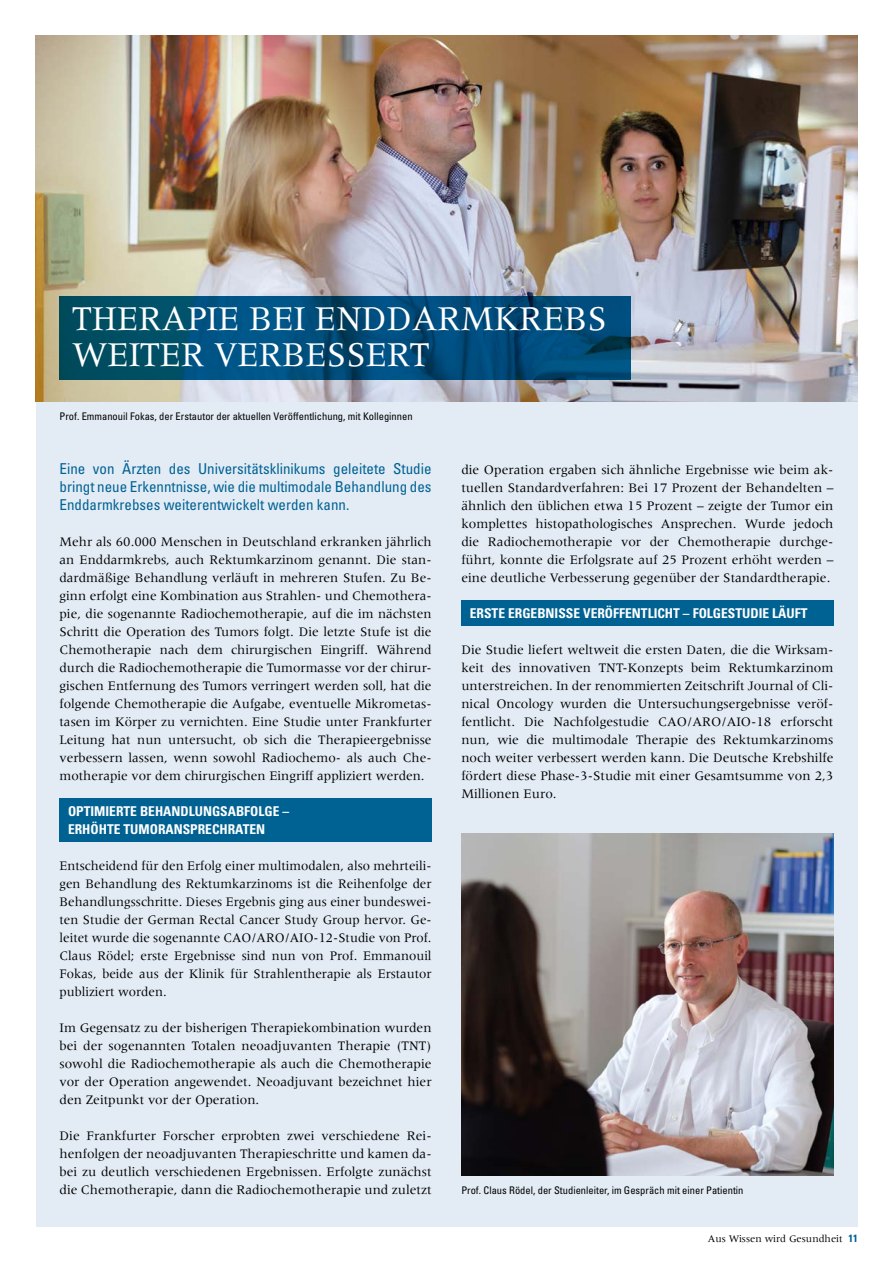
<style>
.page{position:relative;width:893px;height:1263px;background:#fff}
.page>*{position:absolute;margin:0;border:0;box-sizing:border-box;transform-origin:0 0}
.t1{font:36px/36px "Meridien LT Std";letter-spacing:-.005em;color:#fff}
.t2{font:condensed 15px/18px "Univers";color:#006293;text-align:justify}
.t3{font:13.5px/18px "Meridien LT Std";color:#000;text-align:justify}
.t4{font:700 condensed 13.5px/18px "Univers";color:#fff}
.t5{font:condensed 10.5px "Univers";color:#000}
.t6{font:10.5px "Meridien LT Std";color:#000}
.s1{font-family:"Univers";font-weight:700;font-stretch:condensed;color:#006293}
</style>
<div class="page">
<div style="left:36px;top:36px;width:821px;height:1191px;background:#e3ecf5"></div>
<div style="left:60px;top:798px;width:372px;height:25px;background:#006293"></div>
<div style="left:60px;top:816px;width:372px;height:25px;background:#006293"></div>
<div style="left:461px;top:600px;width:372px;height:25px;background:#006293"></div>
<img style="left:36px;top:36px;width:821px;height:366px">
<svg style="left:60px;top:296px;width:571px;height:84px;background:#004c75"></svg>
<img style="left:461px;top:834px;width:372px;height:342px">
<h1 class="t1" style="left:72px;top:300px;width:536px">THERAPIE BEI ENDDARMKREBS<br>WEITER VERBESSERT</h1>
<p class="t5" style="left:60px;top:409px;width:355px">Prof. Emmanouil Fokas, der Erstautor der aktuellen Veröffentlichung, mit Kolleginnen</p>
<p class="t2" style="left:60px;top:459px;width:374px">Eine von Ärzten des Universitätsklinikums geleitete Studie bringt neue Erkenntnisse, wie die multimodale Behandlung des Enddarmkrebses weiterentwickelt werden kann.</p>
<p class="t3" style="left:60px;top:532px;width:374px">Mehr als 60.000 Menschen in Deutschland erkranken jährlich an Enddarmkrebs, auch Rektumkarzinom genannt. Die stan&shy;dardmäßige Behandlung verläuft in mehreren Stufen. Zu Be&shy;ginn erfolgt eine Kombination aus Strahlen- und Chemothera&shy;pie, die sogenannte Radiochemotherapie, auf die im nächsten Schritt die Operation des Tumors folgt. Die letzte Stufe ist die Chemotherapie nach dem chirurgischen Eingriff. Während durch die Radiochemotherapie die Tumormasse vor der chirur&shy;gischen Entfernung des Tumors verringert werden soll, hat die folgende Chemotherapie die Aufgabe, eventuelle Mikrometas&shy;tasen im Körper zu vernichten. Eine Studie unter Frankfurter Leitung hat nun untersucht, ob sich die Therapieergebnisse verbessern lassen, wenn sowohl Radiochemo- als auch Che&shy;motherapie vor dem chirurgischen Eingriff appliziert werden.</p>
<p class="t4" style="left:68px;top:802px;width:223px">OPTIMIERTE BEHANDLUNGSABFOLGE –<br>ERHÖHTE TUMORANSPRECHRATEN</p>
<p class="t3" style="left:60px;top:856px;width:374px">Entscheidend für den Erfolg einer multimodalen, also mehrteili&shy;gen Behandlung des Rektumkarzinoms ist die Reihenfolge der Behandlungsschritte. Dieses Ergebnis ging aus einer bundeswei&shy;ten Studie der German Rectal Cancer Study Group hervor. Ge&shy;leitet wurde die sogenannte CAO/ARO/AIO-12-Studie von Prof.<br>Claus Rödel; erste Ergebnisse sind nun von Prof. Emmanouil Fokas, beide aus der Klinik für Strahlentherapie als Erstautor publiziert worden.</p>
<p class="t3" style="left:60px;top:1018px;width:374px">Im Gegensatz zu der bisherigen Therapiekombination wurden bei der sogenannten Totalen neoadjuvanten Therapie (TNT) sowohl die Radiochemotherapie als auch die Chemotherapie vor der Operation angewendet. Neoadjuvant bezeichnet hier den Zeitpunkt vor der Operation.</p>
<p class="t3" style="left:60px;top:1126px;width:374px">Die Frankfurter Forscher erprobten zwei verschiedene Rei&shy;henfolgen der neoadjuvanten Therapieschritte und kamen da&shy;bei zu deutlich verschiedenen Ergebnissen. Erfolgte zunächst die Chemotherapie, dann die Radiochemotherapie und zuletzt</p>
<p class="t3" style="left:461px;top:460px;width:374px">die Operation ergaben sich ähnliche Ergebnisse wie beim ak&shy;tuellen Standardverfahren: Bei 17 Prozent der Behandelten – ähnlich den üblichen etwa 15 Prozent – zeigte der Tumor ein komplettes histopathologisches Ansprechen. Wurde jedoch die Radiochemotherapie vor der Chemotherapie durchge&shy;führt, konnte die Erfolgsrate auf 25 Prozent erhöht werden – eine deutliche Verbesserung gegenüber der Standardtherapie.</p>
<p class="t4" style="left:470px;top:604px;width:339px">ERSTE ERGEBNISSE VERÖFFENTLICHT – FOLGESTUDIE LÄUFT</p>
<p class="t3" style="left:461px;top:640px;width:374px">Die Studie liefert weltweit die ersten Daten, die die Wirksam&shy;keit des innovativen TNT-Konzepts beim Rektumkarzinom unterstreichen. In der renommierten Zeitschrift Journal of Cli&shy;nical Oncology wurden die Untersuchungsergebnisse veröf&shy;fentlicht. Die Nachfolgestudie CAO/ARO/AIO-18 erforscht nun, wie die multimodale Therapie des Rektumkarzinoms noch weiter verbessert werden kann. Die Deutsche Krebshilfe fördert diese Phase-3-Studie mit einer Gesamtsumme von 2,3<br>Millionen Euro.</p>
<p class="t5" style="left:461px;top:1183px;width:284px">Prof. Claus Rödel, der Studienleiter, im Gespräch mit einer Patientin</p>
<p class="t6" style="left:708px;top:1232px;width:151px">Aus Wissen wird Gesundheit <span class="s1">11</span></p>
</div>
